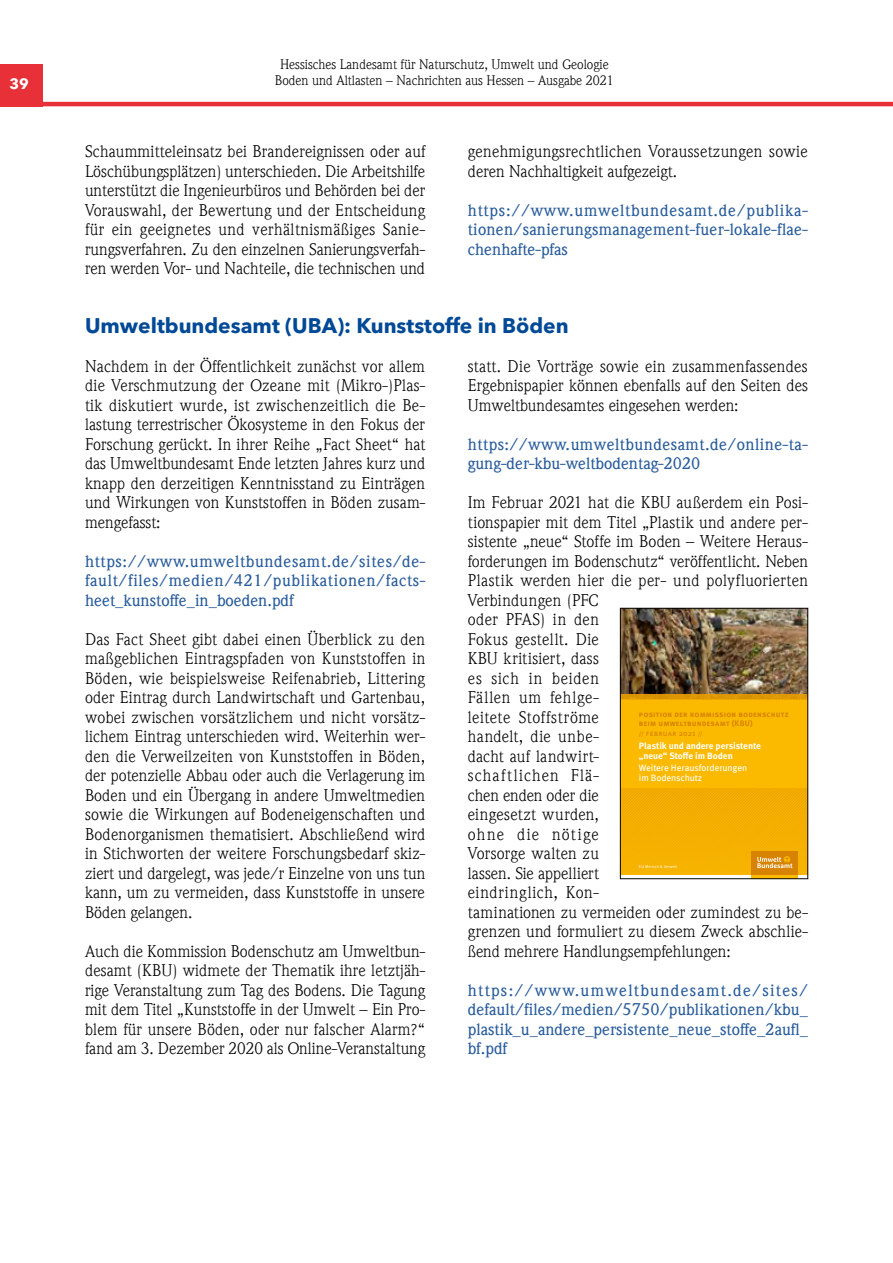
<style>
.page{position:relative;width:893px;height:1263px;background:#fff}
.page>*{position:absolute;margin:0;border:0;box-sizing:border-box;transform-origin:0 0}
.Überschrift_2{font:700 21px "Avenir Next LT Pro";color:#004996}
.Fließtext{font:16.5px/19.5px "ITC Weidemann Com";letter-spacing:.005em;color:#000;text-align:justify}
.Fließtext-2{font:500 16.5px/19.5px "ITC Weidemann Com";color:#275b9b;text-align:justify}
.Fließtext-3{font:500 16.5px/19.5px "ITC Weidemann Com";letter-spacing:.025em;color:#275b9b}
.t1{font:700 15px "Avenir Next LT Pro";color:#fff}
.t2{font:13.5px "ITC Weidemann Com";color:#000}
.t3{font:700 9.3px/9.9px "Meta Offc";letter-spacing:-.01em;color:#fff}
.t4{font:9.3px/9.9px "Meta Offc";letter-spacing:-.015em;color:#fff}
.t5{font:700 7.95px/9.3px "Meta Sc Offc";letter-spacing:.02em;color:#d78300}
.s1{font-size:6px}
.s2{font-weight:400}
.s3{font-weight:400;font-size:6px}
</style>
<div class="page">
<div style="left:0;top:64px;width:43px;height:42px;background:#e73037"></div>
<hr style="left:0;top:102px;width:893px;height:4px;background:#e73037">
<img style="left:622px;top:610px;width:184px;height:84px">
<div style="left:751px;top:874px;width:47px;height:5px;background:#fbba00"></div>
<div style="left:620px;top:699px;width:188px;height:89px;background:#fbba00"></div>
<svg style="left:622px;top:694px;width:184px;height:5px"></svg>
<svg style="left:622px;top:788px;width:184px;height:86px;background:#f2ad02"></svg>
<div style="left:620px;top:608px;width:188px;height:271px;border:1px solid #000"></div>
<p class="t2" style="left:280px;top:56px;width:330px">Hessisches Landesamt für Naturschutz, Umwelt und Geologie</p>
<p class="t1" style="left:9px;top:75px;width:21px">39</p>
<p class="t2" style="left:275px;top:72px;width:341px">Boden und Altlasten – Nachrichten aus Hessen – Ausgabe 2021</p>
<p class="Fließtext" style="left:85px;top:142px;width:342px">Schaummitteleinsatz bei Brandereignissen oder auf Löschübungsplätzen) unterschieden. Die Arbeitshilfe unterstützt die Ingenieurbüros und Behörden bei der Vorauswahl, der Bewertung und der Entscheidung für ein geeignetes und verhältnismäßiges Sanie&shy;rungsverfahren. Zu den einzelnen Sanierungsverfah&shy;ren werden Vor- und Nachteile, die technischen und</p>
<p class="Fließtext" style="left:468px;top:142px;width:342px">genehmigungsrechtlichen Voraussetzungen sowie deren Nachhaltigkeit aufgezeigt.</p>
<p class="Fließtext-2" style="left:468px;top:201px;width:342px">https://www.umweltbundesamt.de/publika&shy;tionen/sanierungsmanagement-fuer-lokale-flae&shy;chenhafte-pfas</p>
<p class="Überschrift_2" style="left:85px;top:312px;width:485px">Umweltbundesamt (UBA): Kunststoffe in Böden</p>
<p class="Fließtext" style="left:85px;top:356px;width:342px">Nachdem in der Öffentlichkeit zunächst vor allem die Verschmutzung der Ozeane mit (Mikro-)Plas&shy;tik diskutiert wurde, ist zwischenzeitlich die Be&shy;lastung terrestrischer Ökosysteme in den Fokus der Forschung gerückt. In ihrer Reihe „Fact Sheet“ hat das Umweltbundesamt Ende letzten Jahres kurz und knapp den derzeitigen Kenntnisstand zu Einträgen und Wirkungen von Kunststoffen in Böden zusam&shy;mengefasst:</p>
<p class="Fließtext-2" style="left:85px;top:552px;width:342px">https://www.umweltbundesamt.de/sites/de&shy;fault/files/medien/421/publikationen/facts&shy;heet_kunstoffe_in_boeden.pdf</p>
<p class="Fließtext" style="left:85px;top:629px;width:342px">Das Fact Sheet gibt dabei einen Überblick zu den maßgeblichen Eintragspfaden von Kunststoffen in Böden, wie beispielsweise Reifenabrieb, Littering oder Eintrag durch Landwirtschaft und Gartenbau, wobei zwischen vorsätzlichem und nicht vorsätz&shy;lichem Eintrag unterschieden wird. Weiterhin wer&shy;den die Verweilzeiten von Kunststoffen in Böden, der potenzielle Abbau oder auch die Verlagerung im Boden und ein Übergang in andere Umweltmedien sowie die Wirkungen auf Bodeneigenschaften und Bodenorganismen thematisiert. Abschließend wird in Stichworten der weitere Forschungsbedarf skiz&shy;ziert und dargelegt, was jede/r Einzelne von uns tun kann, um zu vermeiden, dass Kunststoffe in unsere Böden gelangen.</p>
<p class="Fließtext" style="left:85px;top:941px;width:342px">Auch die Kommission Bodenschutz am Umweltbun&shy;desamt (KBU) widmete der Thematik ihre letztjäh&shy;rige Veranstaltung zum Tag des Bodens. Die Tagung mit dem Titel „Kunststoffe in der Umwelt – Ein Pro&shy;blem für unsere Böden, oder nur falscher Alarm?“ fand am 3. Dezember 2020 als Online-Veranstaltung</p>
<p class="Fließtext" style="left:468px;top:356px;width:342px">statt. Die Vorträge sowie ein zusammenfassendes Ergebnispapier können ebenfalls auf den Seiten des Umweltbundesamtes eingesehen werden:</p>
<p class="Fließtext-3" style="left:468px;top:435px;width:342px">https://www.umweltbundesamt.de/online-ta&shy;gung-der-kbu-weltbodentag-2020</p>
<p class="Fließtext" style="left:468px;top:493px;width:342px;text-align:left">Im Februar 2021 hat die KBU außerdem ein Posi&shy;tionspapier mit dem Titel „Plastik und andere per&shy;sistente „neue“ Stoffe im Boden – Weitere Heraus&shy;forderungen im Bodenschutz“ veröffentlicht. Neben<br>Plastik werden hier die per- und polyfluorierten<br>Verbindungen (PFC<br>oder PFAS) in den<br>Fokus gestellt. Die<br>KBU kritisiert, dass<br>es sich in beiden<br>Fällen um fehlge-<br>leitete Stoffströme<br>handelt, die unbe-<br>dacht auf landwirt-<br>schaftlichen Flä-<br>chen enden oder die<br>eingesetzt wurden,<br>ohne die nötige<br>Vorsorge walten zu<br>lassen. Sie appelliert<br>eindringlich, Kon-<br>taminationen zu vermeiden oder zumindest zu be&shy;grenzen und formuliert zu diesem Zweck abschlie&shy;ßend mehrere Handlungsempfehlungen:</p>
<p class="Fließtext-2" style="left:468px;top:981px;width:342px">https://www.umweltbundesamt.de/sites/ default/files/medien/5750/publikationen/kbu_ plastik_u_andere_persistente_neue_stoffe_2aufl_ bf.pdf</p>
<p class="t5" style="left:639px;top:710px;width:151px">position der kommission bodenschutz beim umweltbundesamt (KBU)<br><span class="s1">//</span> <span class="s2">februar 2021</span> <span class="s3">//</span></p>
<p class="t3" style="left:639px;top:741px;width:123px">Plastik und andere persistente „neue“ Stoffe im Boden</p>
<p class="t4" style="left:639px;top:763px;width:110px">Weitere Herausforderungen im Bodenschutz</p>
</div>
